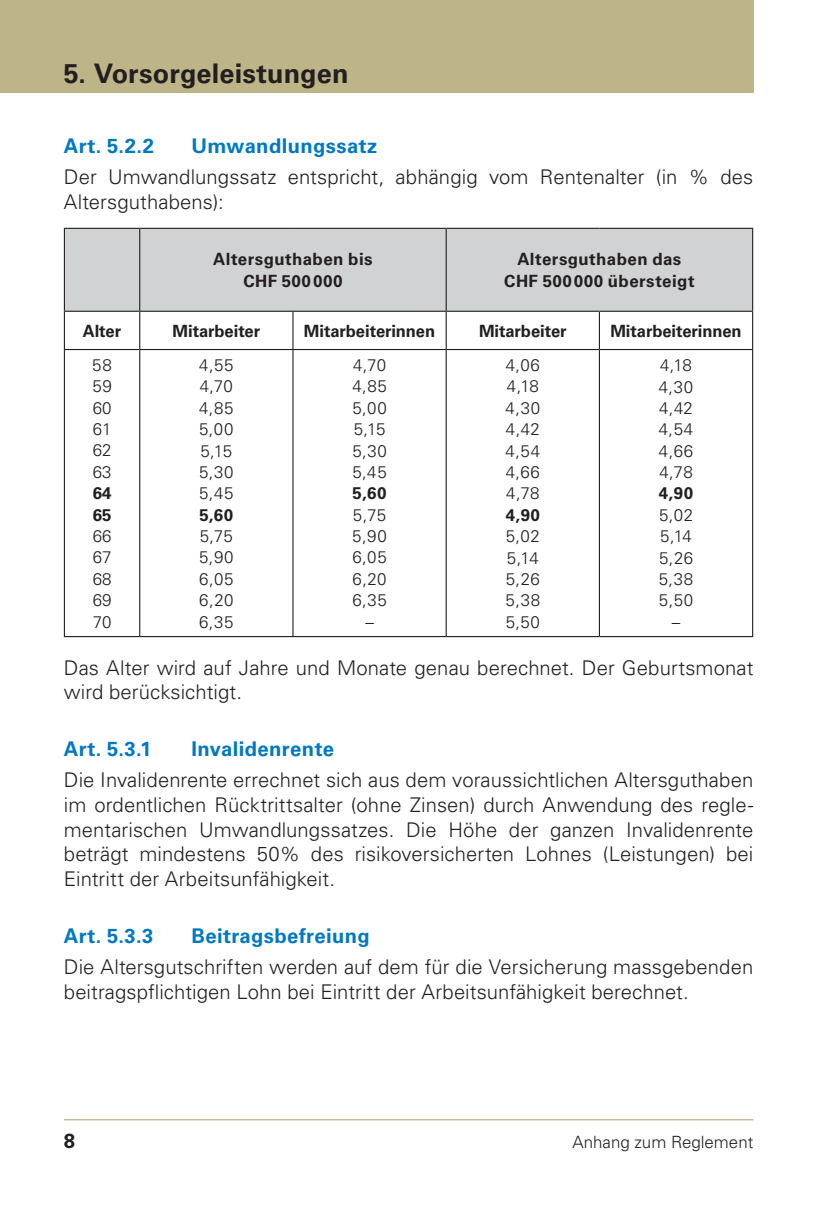
<style>
.page{position:relative;width:830px;height:1212px;background:#fff}
.page>*{position:absolute;margin:0;border:0;box-sizing:border-box;transform-origin:0 0}
.t1{font:700 27px "Univers LT Std";letter-spacing:.005em;color:#231f20}
.t2{font:300 20.25px/24.8px "Univers LT Std";letter-spacing:.005em;color:#231f20}
.t3{font:700 20.25px "Univers LT Std";letter-spacing:.02em;color:#0079c2}
.t4{font:700 20.25px "Univers LT Std";color:#231f20}
.t5{font:300 16.88px/21.4px "Univers LT Std";letter-spacing:.015em;color:#231f20;text-align:justify}
.t6{font:700 16.88px/21.4px "Univers LT Std";letter-spacing:.02em;color:#231f20;text-align:center}
.t7{font:700 16.88px "Univers LT Std";letter-spacing:-.005em;color:#231f20}
</style>
<div class="page">
<hr style="left:64px;top:1119px;width:689px;height:1px;background:#b8aa7a">
<div style="left:0;top:0;width:753px;height:93px;background:#bdb488"></div>
<div style="left:65px;top:229px;width:686px;height:82px;background:#d1d2d4"></div>
<hr style="left:64px;top:228px;width:76px;height:1px;background:#231f20">
<hr style="left:64px;top:229px;width:1px;height:82px;background:#231f20">
<hr style="left:140px;top:228px;width:153px;height:1px;background:#231f20">
<hr style="left:139px;top:229px;width:1px;height:82px;background:#231f20">
<hr style="left:293px;top:228px;width:153px;height:1px;background:#231f20">
<hr style="left:446px;top:228px;width:153px;height:1px;background:#231f20">
<hr style="left:445px;top:229px;width:1px;height:82px;background:#231f20">
<hr style="left:599px;top:228px;width:153px;height:1px;background:#231f20">
<hr style="left:751px;top:229px;width:1px;height:82px;background:#231f20">
<hr style="left:64px;top:311px;width:76px;height:1px;background:#231f20">
<hr style="left:64px;top:312px;width:1px;height:37px;background:#231f20">
<hr style="left:140px;top:311px;width:153px;height:1px;background:#231f20">
<hr style="left:139px;top:312px;width:1px;height:37px;background:#231f20">
<hr style="left:293px;top:311px;width:153px;height:1px;background:#231f20">
<hr style="left:292px;top:312px;width:1px;height:37px;background:#231f20">
<hr style="left:446px;top:311px;width:153px;height:1px;background:#231f20">
<hr style="left:445px;top:312px;width:1px;height:37px;background:#231f20">
<hr style="left:599px;top:311px;width:153px;height:1px;background:#231f20">
<hr style="left:598px;top:312px;width:1px;height:37px;background:#231f20">
<hr style="left:751px;top:312px;width:1px;height:37px;background:#231f20">
<hr style="left:64px;top:349px;width:76px;height:1px;background:#231f20">
<hr style="left:64px;top:350px;width:1px;height:286px;background:#231f20">
<hr style="left:140px;top:349px;width:153px;height:1px;background:#231f20">
<hr style="left:139px;top:350px;width:1px;height:286px;background:#231f20">
<hr style="left:293px;top:349px;width:153px;height:1px;background:#231f20">
<hr style="left:292px;top:350px;width:1px;height:286px;background:#231f20">
<hr style="left:446px;top:349px;width:153px;height:1px;background:#231f20">
<hr style="left:445px;top:350px;width:1px;height:286px;background:#231f20">
<hr style="left:599px;top:349px;width:153px;height:1px;background:#231f20">
<hr style="left:598px;top:350px;width:1px;height:286px;background:#231f20">
<hr style="left:751px;top:350px;width:1px;height:286px;background:#231f20">
<hr style="left:64px;top:636px;width:76px;height:1px;background:#231f20">
<hr style="left:140px;top:636px;width:153px;height:1px;background:#231f20">
<hr style="left:293px;top:636px;width:153px;height:1px;background:#231f20">
<hr style="left:446px;top:636px;width:153px;height:1px;background:#231f20">
<hr style="left:599px;top:636px;width:153px;height:1px;background:#231f20">
<h1 class="t1" style="left:64px;top:58px;width:286px">5. Vorsorgeleistungen</h1>
<p class="t3" style="left:64px;top:134px;width:92px">Art. 5.2.2</p>
<p class="t3" style="left:191px;top:134px;width:187px">Umwandlungssatz</p>
<p class="t2" style="left:64px;top:164px;width:690px">Der Umwandlungssatz entspricht, abhängig vom Rentenalter (in % des<br>Altersguthabens):</p>
<p class="t6" style="left:213px;top:249px;width:161px">Altersguthaben bis<br>CHF 500000</p>
<p class="t6" style="left:504px;top:249px;width:192px">Altersguthaben das<br>CHF 500000 übersteigt</p>
<p class="t6" style="left:83px;top:320px;width:40px">Alter</p>
<p class="t7" style="left:172px;top:321px;width:89px">Mitarbeiter</p>
<p class="t7" style="left:304px;top:321px;width:133px">Mitarbeiterinnen</p>
<p class="t7" style="left:479px;top:321px;width:89px">Mitarbeiter</p>
<p class="t7" style="left:610px;top:321px;width:133px">Mitarbeiterinnen</p>
<p class="t5" style="left:92px;top:354px;width:21px">58<br>59<br>60<br>61<br>62<br>63</p>
<p class="t6" style="left:93px;top:483px;width:20px;text-align:left">64<br>65</p>
<p class="t5" style="left:93px;top:525px;width:20px">66<br>67<br>68<br>69<br>70</p>
<p class="t5" style="left:352px;top:354px;width:36px">4,70<br>4,85<br>5,00<br>5,15<br>5,30<br>5,45</p>
<p class="t6" style="left:352px;top:483px;width:35px">5,60</p>
<p class="t5" style="left:352px;top:504px;width:36px;text-align:center">5,75<br>5,90<br>6,05<br>6,20<br>6,35 –</p>
<p class="t5" style="left:505px;top:354px;width:36px">4,06<br>4,18<br>4,30<br>4,42<br>4,54<br>4,66<br>4,78</p>
<p class="t6" style="left:505px;top:504px;width:36px">4,90</p>
<p class="t5" style="left:505px;top:525px;width:36px">5,02<br>5,14<br>5,26<br>5,38<br>5,50</p>
<p class="t5" style="left:658px;top:354px;width:36px">4,18<br>4,30<br>4,42<br>4,54<br>4,66<br>4,78</p>
<p class="t6" style="left:658px;top:483px;width:36px">4,90</p>
<p class="t5" style="left:658px;top:504px;width:36px;text-align:center">5,02<br>5,14<br>5,26<br>5,38<br>5,50 –</p>
<p class="t2" style="left:64px;top:655px;width:690px">Das Alter wird auf Jahre und Monate genau berechnet. Der Geburtsmonat wird berücksichtigt.</p>
<p class="t3" style="left:64px;top:737px;width:89px">Art. 5.3.1</p>
<p class="t3" style="left:191px;top:737px;width:144px">Invalidenrente</p>
<p class="t2" style="left:64px;top:768px;width:690px;text-align:justify">Die Invalidenrente errechnet sich aus dem voraussichtlichen Altersguthaben im ordentlichen Rücktrittsalter (ohne Zinsen) durch Anwendung des regle&shy;mentarischen Umwandlungssatzes. Die Höhe der ganzen Invalidenrente beträgt mindestens 50% des risikoversicherten Lohnes (Leistungen) bei Eintritt der Arbeitsunfähigkeit.</p>
<p class="t3" style="left:64px;top:924px;width:91px">Art. 5.3.3</p>
<p class="t3" style="left:191px;top:924px;width:180px">Beitragsbefreiung</p>
<p class="t2" style="left:64px;top:954px;width:690px">Die Altersgutschriften werden auf dem für die Versicherung massgebenden beitragspflichtigen Lohn bei Eintritt der Arbeitsunfähigkeit berechnet.</p>
<p class="t5" style="left:199px;top:354px;width:36px">4,55<br>4,70<br>4,85<br>5,00<br>5,15<br>5,30<br>5,45</p>
<p class="t6" style="left:199px;top:504px;width:35px">5,60</p>
<p class="t5" style="left:199px;top:525px;width:36px">5,75<br>5,90<br>6,05<br>6,20<br>6,35</p>
<p class="t4" style="left:64px;top:1129px;width:13px">8</p>
<p class="t5" style="left:572px;top:1131px;width:182px">Anhang zum Reglement</p>
</div>
